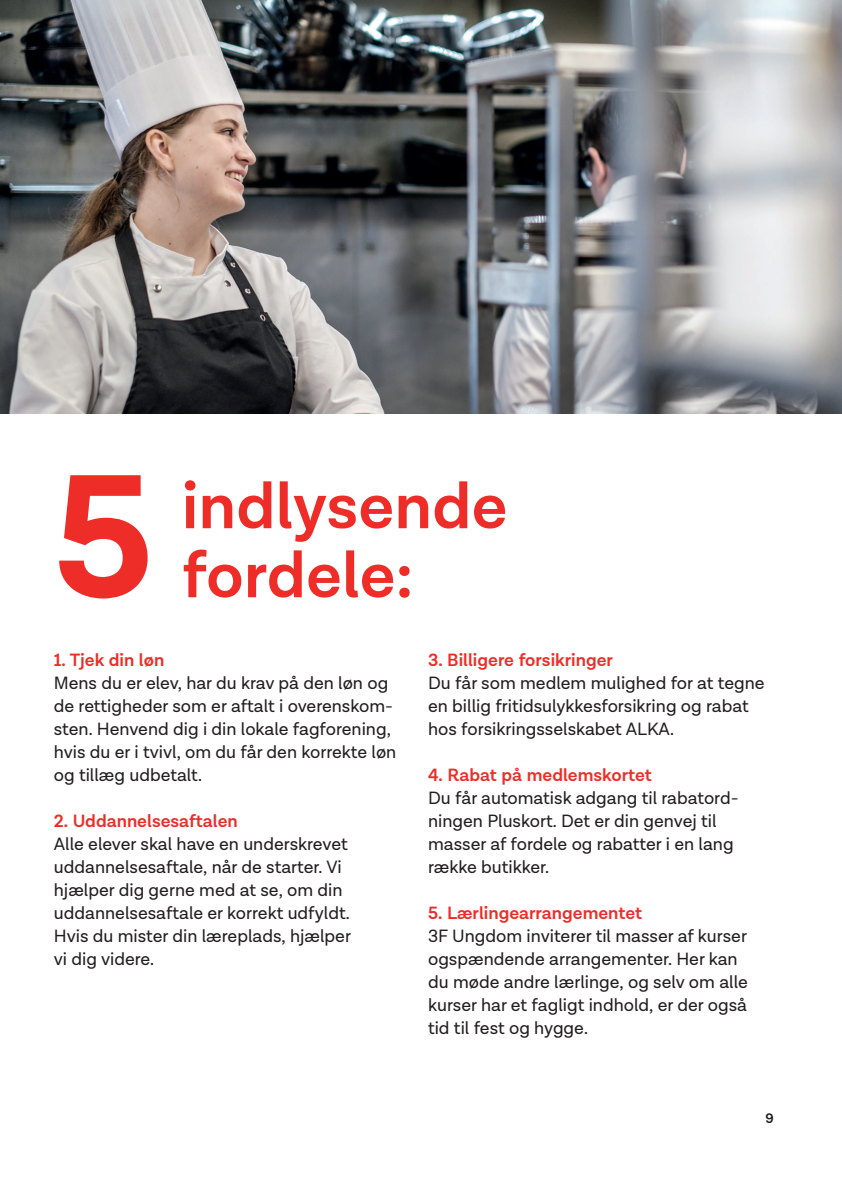
<style>
.page{position:relative;width:842px;height:1191px;background:#fff}
.page>*{position:absolute;margin:0;border:0;box-sizing:border-box;transform-origin:0 0}
.Overskrift_1___H1{font:700 177.8px "Lota Grotesque";color:#ee2d28}
.Overskrift_1___H1-2{font:600 66px "Lota Grotesque";color:#ee2d28}
.Brødtekst___P{font:18px/23px "Lota Grotesque";color:#231f20}
.Mellemrubrik___P{font:600 18px "Lota Grotesque";color:#ee2d28}
.t1{font:600 14px "Lota Grotesque";color:#231f20}
</style>
<div class="page">
<img style="left:0;top:0;width:842px;height:413px">
<h1 class="Overskrift_1___H1" style="left:54px;top:435px;width:101px">5</h1>
<h1 class="Overskrift_1___H1-2" style="left:182px;top:468px;width:327px">indlysende</h1>
<h1 class="Overskrift_1___H1-2" style="left:182px;top:537px;width:233px">fordele:</h1>
<p class="Mellemrubrik___P" style="left:54px;top:650px;width:112px">1. Tjek din løn</p>
<p class="Brødtekst___P" style="left:54px;top:672px;width:344px">Mens du er elev, har du krav på den løn og de rettigheder som er aftalt i overenskom&shy;sten. Henvend dig i din lokale fagforening, hvis du er i tvivl, om du får den korrekte løn og tillæg udbetalt.</p>
<p class="Mellemrubrik___P" style="left:54px;top:811px;width:185px">2. Uddannelsesaftalen</p>
<p class="Brødtekst___P" style="left:54px;top:833px;width:299px">Alle elever skal have en underskrevet uddannelsesaftale, når de starter. Vi hjælper dig gerne med at se, om din uddannelsesaftale er korrekt udfyldt.<br>Hvis du mister din læreplads, hjælper vi dig videre.</p>
<p class="Mellemrubrik___P" style="left:428px;top:650px;width:186px">3. Billigere forsikringer</p>
<p class="Brødtekst___P" style="left:428px;top:672px;width:338px">Du får som medlem mulighed for at tegne en billig fritidsulykkesforsikring og rabat hos forsikringsselskabet ALKA.</p>
<p class="Mellemrubrik___P" style="left:428px;top:765px;width:225px">4. Rabat på medlemskortet</p>
<p class="Brødtekst___P" style="left:428px;top:787px;width:312px">Du får automatisk adgang til rabatord&shy;ningen Pluskort. Det er din genvej til masser af fordele og rabatter i en lang række butikker.</p>
<p class="Mellemrubrik___P" style="left:428px;top:903px;width:215px">5. Lærlingearrangementet</p>
<p class="Brødtekst___P" style="left:428px;top:925px;width:321px">3F Ungdom inviterer til masser af kurser ogspændende arrangementer. Her kan du møde andre lærlinge, og selv om alle kurser har et fagligt indhold, er der også tid til fest og hygge.</p>
<p class="t1" style="left:766px;top:1110px;width:10px">9</p>
</div>
